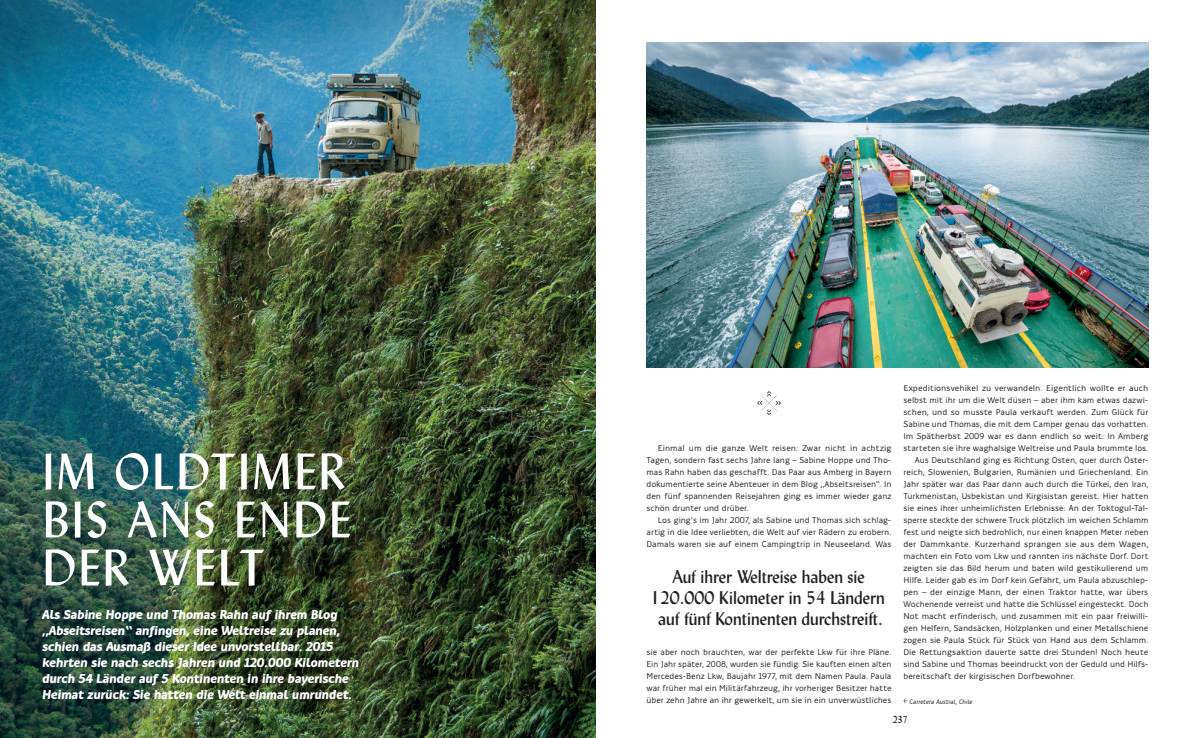
<style>
.page{position:relative;width:1191px;height:738px;background:#fff}
.page>*{position:absolute;margin:0;border:0;box-sizing:border-box;transform-origin:0 0}
.t1{font:50px/48px "Lisbon CG";letter-spacing:.05em;color:#fff}
.t2{font:18px/21px "Lisbon CG";color:#231f20;text-align:center}
.t3{font:italic 700 13px/16px "Ovink";letter-spacing:-.01em;color:#fff}
.t4{font:10px "Lisbon CG";color:#231f20}
.t5{font:8.5px/12px "Ovink";color:#231f20;text-align:justify}
.t6{font:italic 6.5px "Ovink";color:#231f20}
</style>
<div class="page">
<img style="left:0;top:0;width:595px;height:737px">
<img style="left:646px;top:43px;width:502px;height:324px">
<svg style="left:757px;top:391px;width:24px;height:24px"></svg>
<h1 class="t1" style="left:43px;top:447px;width:310px">IM OLDTIMER<br>BIS ANS ENDE<br>DER WELT</h1>
<p class="t3" style="left:43px;top:606px;width:318px">Als Sabine Hoppe und Thomas Rahn auf ihrem Blog „Abseitsreisen“ anfingen, eine Weltreise zu planen, schien das Ausmaß dieser Idee unvorstellbar. 2015 kehrten sie nach sechs Jahren und 120.000 Kilometern durch 54 Länder auf 5 Kontinenten in ihre bayerische Heimat zurück: Sie hatten die Welt einmal umrundet.</p>
<p class="t5" style="left:646px;top:442px;width:246px;text-indent:11px">Einmal um die ganze Welt reisen: Zwar nicht in achtzig Tagen, sondern fast sechs Jahre lang – Sabine Hoppe und Tho&shy;mas Rahn haben das geschafft. Das Paar aus Amberg in Bayern dokumentierte seine Abenteuer in dem Blog „Abseitsreisen“. In den fünf spannenden Reisejahren ging es immer wieder ganz schön drunter und drüber.</p>
<p class="t5" style="left:646px;top:514px;width:246px;text-indent:11px">Los ging’s im Jahr 2007, als Sabine und Thomas sich schlag&shy;artig in die Idee verliebten, die Welt auf vier Rädern zu erobern.<br>Damals waren sie auf einem Campingtrip in Neuseeland. Was</p>
<h2 class="t2" style="left:650px;top:566px;width:236px">Auf ihrer Weltreise haben sie<br>120.000 Kilometer in 54 Ländern auf fünf Kontinenten durchstreift.</h2>
<p class="t5" style="left:646px;top:646px;width:246px">sie aber noch brauchten, war der perfekte Lkw für ihre Pläne.<br>Ein Jahr später, 2008, wurden sie fündig: Sie kauften einen alten Mercedes-Benz Lkw, Baujahr 1977, mit dem Namen Paula. Paula war früher mal ein Militärfahrzeug, ihr vorheriger Besitzer hatte über zehn Jahre an ihr gewerkelt, um sie in ein unverwüstliches</p>
<p class="t5" style="left:903px;top:382px;width:246px">Expeditionsvehikel zu verwandeln. Eigentlich wollte er auch</p>
<p class="t5" style="left:903px;top:394px;width:246px">selbst mit ihr um die Welt düsen – aber ihm kam etwas dazwi-</p>
<p class="t5" style="left:903px;top:406px;width:246px">schen, und so musste Paula verkauft werden. Zum Glück für</p>
<p class="t5" style="left:903px;top:418px;width:246px">Sabine und Thomas, die mit dem Camper genau das vorhatten.</p>
<p class="t5" style="left:903px;top:430px;width:246px">Im Spätherbst 2009 war es dann endlich so weit: In Amberg</p>
<p class="t5" style="left:903px;top:442px;width:246px">starteten sie ihre waghalsige Weltreise und Paula brummte los.</p>
<p class="t5" style="left:915px;top:454px;width:235px">Aus Deutschland ging es Richtung Osten, quer durch Öster-</p>
<p class="t5" style="left:903px;top:466px;width:246px">reich, Slowenien, Bulgarien, Rumänien und Griechenland. Ein</p>
<p class="t5" style="left:903px;top:478px;width:246px">Jahr später war das Paar dann auch durch die Türkei, den Iran,</p>
<p class="t5" style="left:903px;top:490px;width:246px">Turkmenistan, Usbekistan und Kirgisistan gereist. Hier hatten</p>
<p class="t5" style="left:903px;top:502px;width:246px">sie eines ihrer unheimlichsten Erlebnisse: An der Toktogul-Tal-</p>
<p class="t5" style="left:903px;top:514px;width:246px">sperre steckte der schwere Truck plötzlich im weichen Schlamm</p>
<p class="t5" style="left:903px;top:526px;width:246px">fest und neigte sich bedrohlich, nur einen knappen Meter neben</p>
<p class="t5" style="left:903px;top:538px;width:246px">der Dammkante. Kurzerhand sprangen sie aus dem Wagen,</p>
<p class="t5" style="left:903px;top:550px;width:246px">machten ein Foto vom Lkw und rannten ins nächste Dorf. Dort</p>
<p class="t5" style="left:903px;top:562px;width:246px">zeigten sie das Bild herum und baten wild gestikulierend um</p>
<p class="t5" style="left:903px;top:574px;width:246px">Hilfe. Leider gab es im Dorf kein Gefährt, um Paula abzuschlep-</p>
<p class="t5" style="left:903px;top:586px;width:246px">pen – der einzige Mann, der einen Traktor hatte, war übers</p>
<p class="t5" style="left:903px;top:598px;width:246px">Wochenende verreist und hatte die Schlüssel eingesteckt. Doch</p>
<p class="t5" style="left:903px;top:610px;width:246px">Not macht erfinderisch, und zusammen mit ein paar freiwilli-</p>
<p class="t5" style="left:903px;top:622px;width:246px">gen Helfern, Sandsäcken, Holzplanken und einer Metallschiene</p>
<p class="t5" style="left:903px;top:634px;width:246px">zogen sie Paula Stück für Stück von Hand aus dem Schlamm.</p>
<p class="t5" style="left:903px;top:646px;width:246px">Die Rettungsaktion dauerte satte drei Stunden! Noch heute</p>
<p class="t5" style="left:903px;top:658px;width:246px">sind Sabine und Thomas beeindruckt von der Geduld und Hilfs-</p>
<p class="t5" style="left:903px;top:670px;width:173px">bereitschaft der kirgisischen Dorfbewohner.</p>
<p class="t6" style="left:909px;top:697px;width:65px">Carretera Austral, Chile</p>
<p class="t4" style="left:892px;top:712px;width:17px">237</p>
</div>
